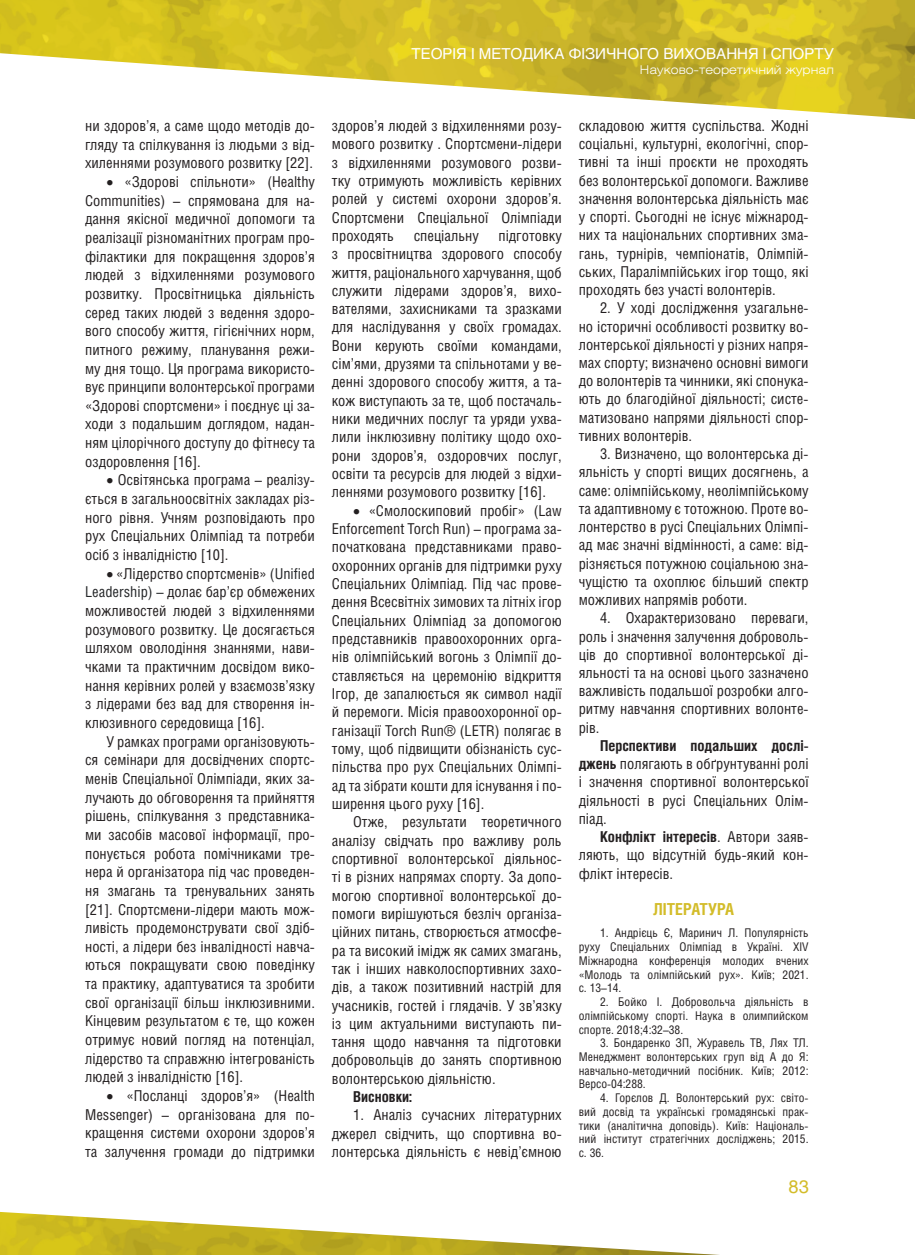
<style>
.page{position:relative;width:915px;height:1255px;background:#fff}
.page>*{position:absolute;margin:0;border:0;box-sizing:border-box;transform-origin:0 0}
.t1{font:18px "Helios C";color:#d3bc29}
.t2{font:700 16.5px "Helios Cond C";color:#d3bc29}
.t3{font:15px/18.3px "Helios Cond C";color:#231f20;text-align:justify}
.t4{font:15px "Helios C";color:#fff}
.t5{font:700 15px "Helios Cond C";color:#231f20}
.t6{font:12px/13.6px "Helios Cond C";color:#231f20;text-align:justify}
.t7{font:12px "Helios Ext Light C";color:#fff}
.s1{color:#242628}
.s2{font-weight:700}
</style>
<div class="page">
<img style="left:0;top:0;width:914px;height:119px">
<img style="left:0;top:1211px;width:703px;height:43px">
<p class="t4" style="left:411px;top:44px;width:424px">Теорія і методика фізичного виховання і спорту</p>
<p class="t7" style="left:639px;top:62px;width:196px">Науково-теоретичний журнал</p>
<p class="t3" style="left:85px;top:116px;width:231px">ни здоров’я, а саме щодо методів до&shy;гляду та спілкування із людьми з від&shy;хиленнями розумового розвитку [22].</p>
<p class="t3" style="left:85px;top:172px;width:231px;text-indent:21px">• «Здорові спільноти» (Healthy Communities) – спрямована для на&shy;дання якісної медичної допомоги та реалізації різноманітних програм про&shy;філактики для покращення здоров’я людей з відхиленнями розумового розвитку. Просвітницька діяльність серед таких людей з ведення здоро&shy;вого способу життя, гігієнічних норм, питного режиму, планування режи&shy;му дня тощо. Ця програма використо&shy;вує принципи волонтерської програми «Здорові спортсмени» і поєднує ці за&shy;ходи з подальшим доглядом, надан&shy;ням цілорічного доступу до фітнесу та оздоровлення [16].</p>
<p class="t3" style="left:85px;top:470px;width:231px;text-indent:21px">• Освітянська програма – реалізу&shy;ється в загальноосвітніх закладах різ&shy;ного рівня. Учням розповідають про рух Спеціальних Олімпіад та потреби осіб з інвалідністю [10].</p>
<p class="t3" style="left:85px;top:564px;width:231px;text-indent:21px">• «Лідерство спортсменів» <span class="s1">(Unified Leadership) –</span> долає бар’єр обмежених можливостей людей з відхиленнями розумового розвитку. Це досягається шляхом оволодіння знаннями, нави&shy;чками та практичним досвідом вико&shy;нання керівних ролей у взаємозв’язку з лідерами без вад для створення ін&shy;клюзивного середовища [16].</p>
<p class="t3" style="left:85px;top:731px;width:231px;text-indent:21px">У рамках програми організовують&shy;ся семінари для досвідчених спортс&shy;менів Спеціальної Олімпіади, яких за&shy;лучають до обговорення та прийняття рішень, спілкування з представника&shy;ми засобів масової інформації, про&shy;понується робота помічниками тре&shy;нера й організатора під час проведен&shy;ня змагань та тренувальних занять [21]. Спортсмени-лідери мають мож&shy;ливість продемонструвати свої здіб&shy;ності, а лідери без інвалідності навча&shy;ються покращувати свою поведінку та практику, адаптуватися та зробити свої організації більш інклюзивними.<br>Кінцевим результатом є те, що кожен отримує новий погляд на потенціал, лідерство та справжню інтегрованість людей з інвалідністю [16].</p>
<p class="t3" style="left:85px;top:1086px;width:231px;text-indent:21px">• «Посланці здоров’я» (Health Messenger) – організована для по&shy;кращення системи охорони здоров’я та залучення громади до підтримки</p>
<p class="t3" style="left:332px;top:116px;width:231px">здоров’я людей з відхиленнями розу&shy;мового розвитку . Спортсмени-лідери з відхиленнями розумового розви&shy;тку отримують можливість керівних ролей у системі охорони здоров’я.<br>Спортсмени Спеціальної Олімпіади проходять</p>
<p class="t3" style="left:332px;top:226px;width:231px;text-indent:166px">підготовку з просвітництва здорового способу життя, раціонального харчування, щоб служити лідерами здоров’я, вихо&shy;вателями, захисниками та зразками для наслідування у своїх громадах.<br>Вони керують своїми командами, сім’ями, друзями та спільнотами у ве&shy;денні здорового способу життя, а та&shy;кож виступають за те, щоб постачаль&shy;ники медичних послуг та уряди ухва&shy;лили інклюзивну політику щодо охо&shy;рони здоров’я, оздоровчих послуг, освіти та ресурсів для людей з відхи&shy;леннями розумового розвитку [16].</p>
<p class="t3" style="left:332px;top:501px;width:231px;text-indent:21px">• «Смолоскиповий пробіг» (Law Enforcement Torch Run) – програма за&shy;початкована представниками право&shy;охоронних органів для підтримки руху Спеціальних Олімпіад. Під час прове&shy;дення Всесвітніх зимових та літніх ігор Спеціальних Олімпіад за допомогою представників правоохоронних орга&shy;нів олімпійський вогонь з Олімпії до&shy;ставляється на церемонію відкриття Ігор, де запалюється як символ надії й перемоги. Місія правоохоронної ор&shy;ганізації Torch Run® (LETR) полягає в тому, щоб підвищити обізнаність сус&shy;пільства про рух Спеціальних Олімпі&shy;ад та зібрати кошти для існування і по&shy;ширення цього руху [16].</p>
<p class="t3" style="left:332px;top:812px;width:231px;text-indent:21px">Отже, результати теоретичного аналізу свідчать про важливу роль спортивної волонтерської діяльнос&shy;ті в різних напрямах спорту. За допо&shy;могою спортивної волонтерської до&shy;помоги вирішуються безліч організа&shy;ційних питань, створюється атмосфе&shy;ра та високий імідж як самих змагань, так і інших навколоспортивних захо&shy;дів, а також позитивний настрій для учасників, гостей і глядачів. У зв’язку із цим актуальними виступають пи&shy;тання щодо навчання та підготовки добровольців до занять спортивною волонтерською діяльністю.</p>
<p class="t5" style="left:353px;top:1087px;width:60px">Висновки:</p>
<p class="t3" style="left:332px;top:1105px;width:231px;text-indent:21px">1. Аналіз сучасних літературних джерел свідчить, що спортивна во&shy;лонтерська діяльність є невід’ємною</p>
<p class="t3" style="left:413px;top:226px;width:66px">спеціальну</p>
<p class="t3" style="left:578px;top:116px;width:231px">складовою життя суспільства. Жодні соціальні, культурні, екологічні, спор&shy;тивні та інші проєкти не проходять без волонтерської допомоги. Важливе значення волонтерська діяльність має у спорті. Сьогодні не існує міжнарод&shy;них та національних спортивних зма&shy;гань, турнірів, чемпіонатів, Олімпій&shy;ських, Паралімпійських ігор тощо, які проходять без участі волонтерів.</p>
<p class="t3" style="left:578px;top:298px;width:231px;text-indent:21px">2. У ході дослідження узагальне&shy;но історичні особливості розвитку во&shy;лонтерської діяльності у різних напря&shy;мах спорту; визначено основні вимоги до волонтерів та чинники, які спонука&shy;ють до благодійної діяльності; систе&shy;матизовано напрями діяльності спор&shy;тивних волонтерів.</p>
<p class="t3" style="left:578px;top:444px;width:231px;text-indent:21px">3. Визначено, що волонтерська ді&shy;яльність у спорті вищих досягнень, а саме: олімпійському, неолімпійському та адаптивному є тотожною. Проте во&shy;лонтерство в русі Спеціальних Олімпі&shy;ад має значні відмінності, а саме: від&shy;різняється потужною соціальною зна&shy;чущістю та охоплює більший спектр можливих напрямів роботи.</p>
<p class="t3" style="left:578px;top:608px;width:231px;text-indent:21px">4. Охарактеризовано переваги, роль і значення залучення доброволь&shy;ців до спортивної волонтерської ді&shy;яльності та на основі цього зазначено важливість подальшої розробки алго&shy;ритму навчання спортивних волонте&shy;рів.</p>
<p class="t3" style="left:578px;top:736px;width:231px;text-indent:21px"><span class="s2">Перспективи подальших дослі&shy;джень</span> полягають в обґрунтуванні ролі і значення спортивної волонтерської діяльності в русі Спеціальних Олім&shy;піад.</p>
<p class="t3" style="left:578px;top:827px;width:231px;text-indent:21px"><span class="s2">Конфлікт інтересів</span>. Автори заяв&shy;ляють, що відсутній будь-який кон&shy;флікт інтересів.</p>
<p class="t2" style="left:653px;top:899px;width:82px">ЛІТЕРАТУРА</p>
<p class="t6" style="left:578px;top:926px;width:231px;text-indent:21px">1. Андрієць Є, Маринич Л. Популярність руху Спеціальних Олімпіад в Україні. XIV Міжнародна конференція молодих вчених «Молодь та олімпійський рух». Київ; 2021. с. 13–14.</p>
<p class="t6" style="left:578px;top:994px;width:231px;text-indent:21px">2. Бойко І. Добровольча діяльність в олімпійському спорті. Наука в олимпийском спорте. 2018;4:32–38.</p>
<p class="t6" style="left:578px;top:1035px;width:231px;text-indent:21px">3. Бондаренко ЗП, Журавель ТВ, Лях ТЛ.<br>Менеджмент волонтерських груп від А до Я: навчально-методичний посібник. Київ; 2012:<br>Версо-04:288.</p>
<p class="t6" style="left:578px;top:1090px;width:231px;text-indent:21px">4. Горєлов Д. Волонтерський рух: світо&shy;вий досвід та українські громадянські прак&shy;тики (аналітична доповідь). Київ: Національ&shy;ний інститут стратегічних досліджень; 2015. с. 36.</p>
<p class="t1" style="left:788px;top:1175px;width:22px">83</p>
</div>
